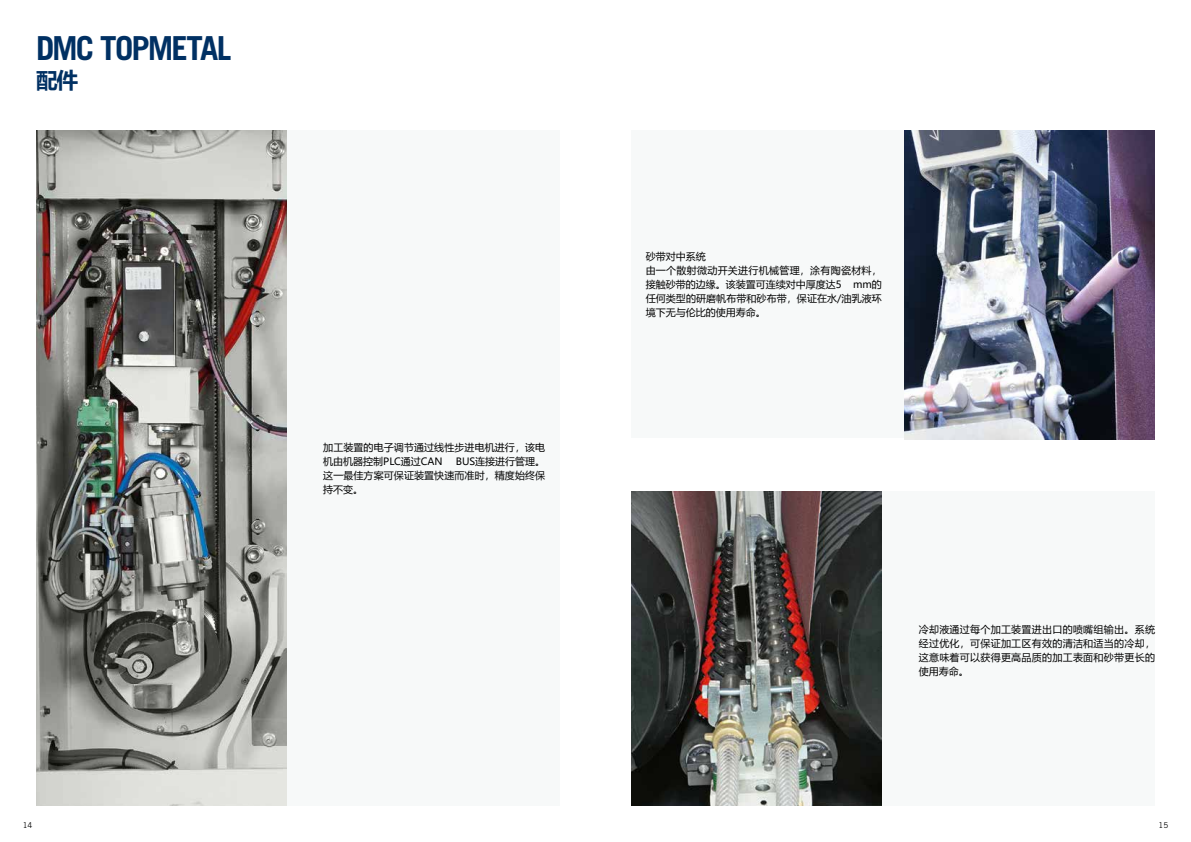
<style>
.page{position:relative;width:1191px;height:842px;background:#fff}
.page>*{position:absolute;margin:0;border:0;box-sizing:border-box;transform-origin:0 0}
.t1{font:700 33.1px "Trade Gothic LT Std";letter-spacing:-.06em;color:#003063}
.t2{font:700 21.7px "Microsoft Ya Hei";color:#003063}
.t3{font:10px/14px "Microsoft Ya Hei";letter-spacing:.01em;color:#000}
.t4{font:8px "Trade Gothic LT Std";color:#000}
</style>
<div class="page">
<div style="left:36px;top:130px;width:523px;height:676px;background:#f7f9f9"></div>
<div style="left:631px;top:130px;width:524px;height:308px;background:#f7f9f9"></div>
<div style="left:631px;top:492px;width:524px;height:314px;background:#f7f9f9"></div>
<img style="left:904px;top:130px;width:251px;height:309px">
<img style="left:631px;top:491px;width:251px;height:315px">
<img style="left:36px;top:130px;width:250px;height:676px">
<h1 class="t1" style="left:36px;top:28px;width:197px">DMC TOPMETAL</h1>
<h2 class="t2" style="left:36px;top:65px;width:44px">配件</h2>
<p class="t3" style="left:323px;top:440px;width:223px">加工装置的电子调节通过线性步进电机进行，该电机由机器控制PLC通过CAN</p>
<p class="t3" style="left:323px;top:454px;width:223px;text-align:justify;text-indent:132px">BUS连接进行管理。这一最佳方案可保证装置快速而准时，精度始终保持不变。</p>
<p class="t3" style="left:645px;top:249px;width:238px">砂带对中系统<br>由一个散射微动开关进行机械管理，涂有陶瓷材料，接触砂带的边缘。该装置可连续对中厚度达5 mm的任何类型的研磨帆布带和砂布带，保证在水/油乳液环境下无与伦比的使用寿命。</p>
<p class="t3" style="left:918px;top:622px;width:238px;text-align:justify">冷却液通过每个加工装置进出口的喷嘴组输出。系统经过优化，可保证加工区有效的清洁和适当的冷却，这意味着可以获得更高品质的加工表面和砂带更长的使用寿命。</p>
<p class="t4" style="left:23px;top:820px;width:11px">14</p>
<p class="t4" style="left:1158px;top:820px;width:11px">15</p>
</div>
